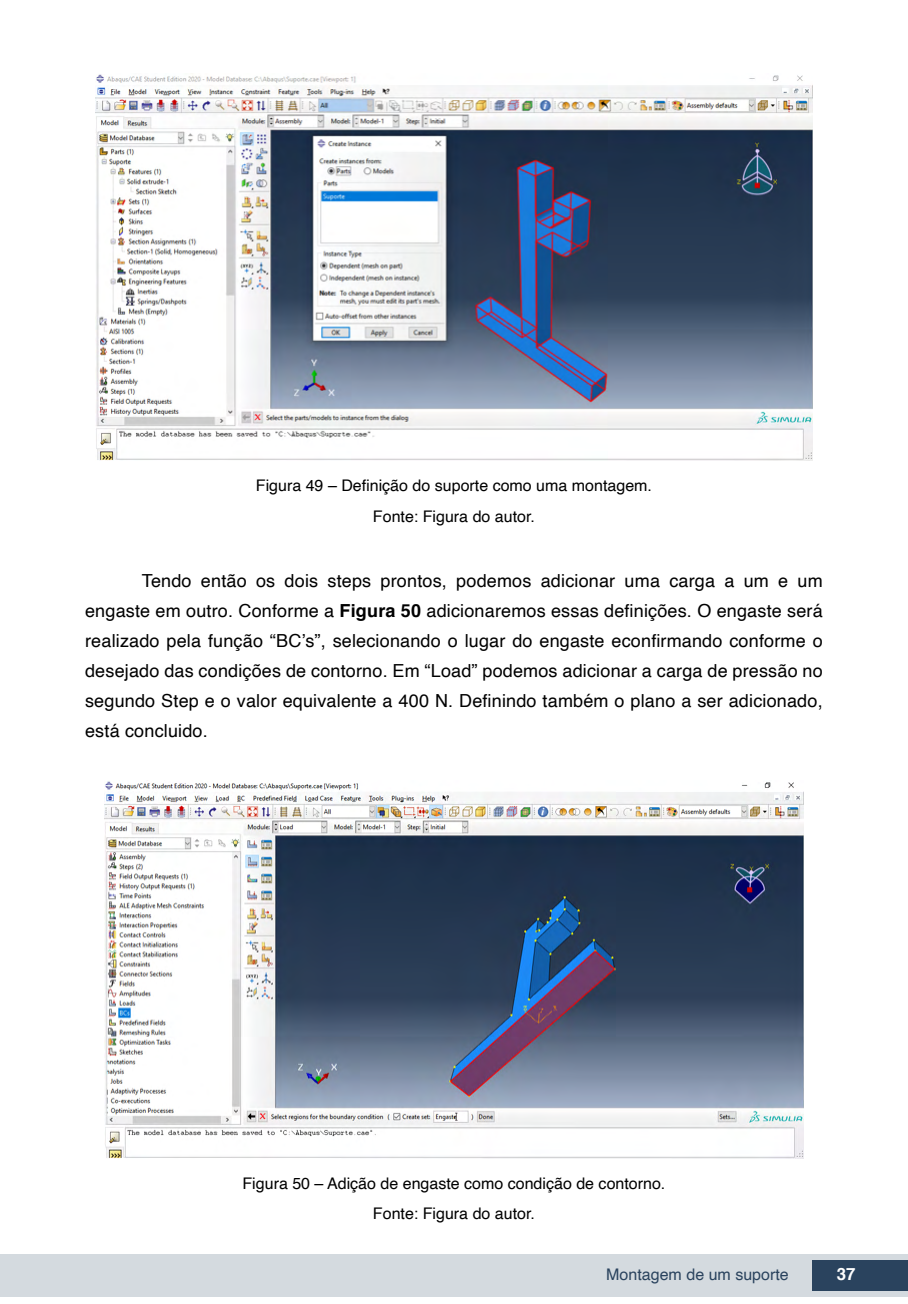
<style>
.page{position:relative;width:908px;height:1304px;background:#fff}
.page>*{position:absolute;margin:0;border:0;box-sizing:border-box;transform-origin:0 0}
.txt{font:18px/30px "Helvetica";letter-spacing:.01em;color:#000;text-align:justify}
.t1{font:700 16.8px "Helvetica";color:#fff}
.imagens_graf_tab{font:16px "Helvetica";color:#000}
.t2{font:16px "Helvetica";color:#2a435e}
.s1{font-weight:700}
</style>
<div class="page">
<div style="left:0;top:1254px;width:906px;height:43px;background:#d4dadf"></div>
<div style="left:812px;top:1261px;width:95px;height:30px;background:#2a435e"></div>
<img style="left:95px;top:74px;width:717px;height:387px">
<img style="left:104px;top:780px;width:699px;height:378px">
<p class="imagens_graf_tab" style="left:256px;top:473px;width:397px">Figura 49 – Definição do suporte como uma montagem.</p>
<p class="imagens_graf_tab" style="left:373px;top:504px;width:163px">Fonte: Figura do autor.</p>
<p class="txt" style="left:85px;top:567px;width:738px;text-indent:57px">Tendo então os dois steps prontos, podemos adicionar uma carga a um e um engaste em outro. Conforme a <span class="s1">Figura 50</span> adicionaremos essas definições. O engaste será realizado pela função “BC’s”, selecionando o lugar do engaste econfirmando conforme o desejado das condições de contorno. Em “Load” podemos adicionar a carga de pressão no segundo Step e o valor equivalente a 400 N. Definindo também o plano a ser adicionado, está concluido.</p>
<p class="imagens_graf_tab" style="left:242px;top:1171px;width:424px">Figura 50 – Adição de engaste como condição de contorno.</p>
<p class="imagens_graf_tab" style="left:373px;top:1201px;width:163px">Fonte: Figura do autor.</p>
<p class="t2" style="left:606px;top:1262px;width:184px">Montagem de um suporte</p>
<p class="t1" style="left:836px;top:1261px;width:20px">37</p>
</div>
